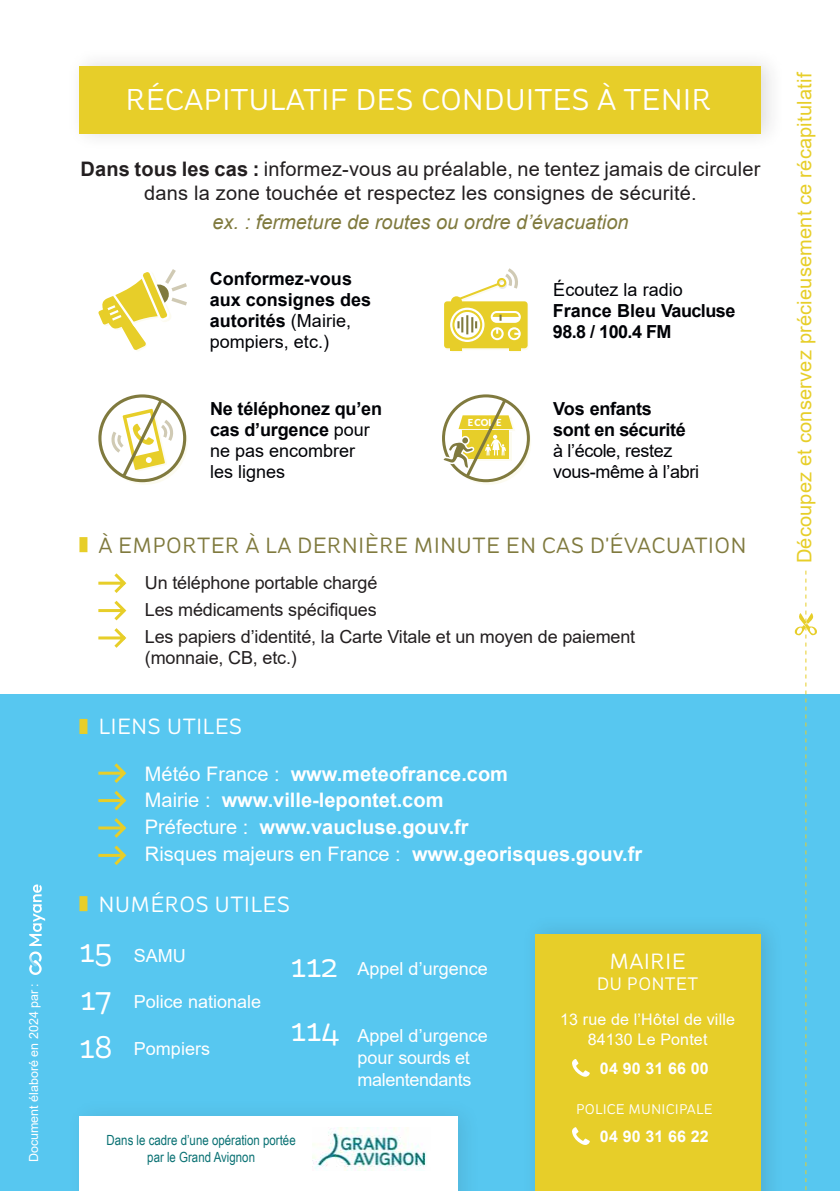
<style>
.page{position:relative;width:840px;height:1191px;background:#fff}
.page>*{position:absolute;margin:0;border:0;box-sizing:border-box;transform-origin:0 0}
.t1{font:32px "St Ryde";color:#fff}
.Labeur{font:30px "St Ryde";color:#fff}
.t2{font:22px "St Ryde";letter-spacing:.01em;color:#807a3e}
.t3{font:22px "St Ryde";letter-spacing:.01em;color:#fff}
.t4{font:20px/24px "Arial";letter-spacing:.01em;color:#231f20;text-align:center}
.t5{font:700 20px "Arial";color:#fff}
.t6{font:20px "Arial";letter-spacing:.01em;color:#e7ce29}
.t7{font:20px "Arial";color:#fff}
.t8{font:italic 20px "Arial";color:#807a3e}
.t9{font:18px/21px "Arial";letter-spacing:-.01em;color:#231f20}
.t10{font:700 18px/21px "Arial";color:#000206}
.t11{font:18px/21px "Arial";letter-spacing:-.02em;color:#000206}
.t12{font:700 18px/21px "Arial";letter-spacing:-.03em;color:#000206}
.t13{font:18px "Arial";color:#fff}
.t14{font:18px/22px "Arial";letter-spacing:-.02em;color:#fff}
.t15{font:18px "St Ryde";letter-spacing:.01em;color:#fff}
.t16{font:16px/19.2px "Arial";letter-spacing:.01em;color:#fff;text-align:center}
.t17{font:700 16px "Arial";letter-spacing:.01em;color:#fff}
.Labeur-2{font:14px/16.8px "Arial Narrow";color:#097173;text-align:center}
.t18{font:14px "St Ryde";letter-spacing:.01em;color:#fff}
.t19{font:12.4px "Arial";color:#fff}
.t20{font:900 9.6px "Lato";color:#fff}
.s1{font-weight:700}
.s2{font-weight:400}
</style>
<div class="page">
<div style="left:0;top:694px;width:839px;height:497px;background:#57c7f0"></div>
<div style="left:66px;top:47px;width:718px;height:105px;background:#fafafa"></div>
<div style="left:79px;top:67px;width:681px;height:67px;background:#e7ce29"></div>
<div style="left:520px;top:914px;width:264px;height:277px;background:#231f20;opacity:.15"></div>
<div style="left:534px;top:934px;width:226px;height:257px;background:#e7ce29"></div>
<img style="left:29px;top:884px;width:17px;height:91px">
<svg style="left:794px;top:570px;width:23px;height:621px"></svg>
<svg style="left:444px;top:268px;width:84px;height:84px"></svg>
<svg style="left:98px;top:269px;width:89px;height:82px"></svg>
<svg style="left:103px;top:400px;width:84px;height:85px"></svg>
<svg style="left:100px;top:396px;width:84px;height:84px"></svg>
<div style="left:98px;top:394px;width:88px;height:88px;border:3px solid #807a3e;border-radius:50%"></div>
<svg style="left:109px;top:396px;width:67px;height:84px"></svg>
<svg style="left:446px;top:400px;width:85px;height:85px"></svg>
<div style="left:443px;top:396px;width:85px;height:85px;background:#fff;border-radius:50%"></div>
<div style="left:442px;top:394px;width:87px;height:88px;border:3px solid #807a3e;border-radius:50%"></div>
<svg style="left:442px;top:396px;width:73px;height:84px"></svg>
<svg style="left:98px;top:573px;width:29px;height:75px"></svg>
<div style="left:79px;top:537px;width:8px;height:15px;background:#e7ce29"></div>
<div style="left:79px;top:719px;width:8px;height:15px;background:#e7ce29"></div>
<svg style="left:98px;top:763px;width:29px;height:103px"></svg>
<div style="left:79px;top:896px;width:8px;height:15px;background:#e7ce29"></div>
<svg style="left:572px;top:1127px;width:17px;height:18px"></svg>
<svg style="left:572px;top:1059px;width:17px;height:17px"></svg>
<div style="left:79px;top:1117px;width:378px;height:74px;background:#fff"></div>
<img style="left:312px;top:1127px;width:114px;height:43px">
<p class="t19" style="left:25px;top:1162px;width:181px;rotate:-90deg">Document élaboré en 2024 par :</p>
<p class="Labeur" style="left:126px;top:82px;width:587px">RÉCAPITULATIF DES CONDUITES À TENIR</p>
<p class="t4" style="left:80px;top:156px;width:681px"><span class="s1">Dans tous les cas :</span> informez-vous au préalable, ne tentez jamais de circuler dans la zone touchée et respectez les consignes de sécurité.</p>
<p class="t8" style="left:212px;top:209px;width:417px">ex. : fermeture de routes ou ordre d’évacuation</p>
<p class="t10" style="left:210px;top:269px;width:163px">Conformez-vous aux consignes des autorités <span class="s2">(Mairie, pompiers, etc.)</span></p>
<p class="t12" style="left:552px;top:279px;width:184px"><span class="s2">Écoutez la radio<br></span>France Bleu Vaucluse<br>98.8 / 100.4 FM</p>
<p class="t10" style="left:210px;top:398px;width:173px">Ne téléphonez qu’en cas d’urgence <span class="s2">pour ne pas encombrer les lignes</span></p>
<p class="t11" style="left:553px;top:398px;width:147px"><span class="s1">Vos enfants<br>sont en sécurité </span>à l’école, restez vous-même à l’abri</p>
<p class="t20" style="left:467px;top:416px;width:35px">ECOL E</p>
<p class="t2" style="left:98px;top:532px;width:649px">À EMPORTER À LA DERNIÈRE MINUTE EN CAS D'ÉVACUATION</p>
<p class="t9" style="left:145px;top:572px;width:234px">Un téléphone portable chargé</p>
<p class="t9" style="left:145px;top:599px;width:233px">Les médicaments spécifiques</p>
<p class="t9" style="left:145px;top:625px;width:491px">Les papiers d’identité, la Carte Vitale et un moyen de paiement (monnaie, CB, etc.)</p>
<p class="t3" style="left:98px;top:713px;width:145px">LIENS UTILES</p>
<p class="t5" style="left:145px;top:759px;width:364px"><span class="s2">Météo France :</span> www.meteofrance.com</p>
<p class="t5" style="left:145px;top:786px;width:300px"><span class="s2">Mairie :</span> www.ville-lepontet.com</p>
<p class="t5" style="left:145px;top:813px;width:325px"><span class="s2">Préfecture :</span> www.vaucluse.gouv.fr</p>
<p class="t7" style="left:145px;top:840px;width:498px">Risques majeurs en France : <span class="s1">www.georisques.gouv.fr</span></p>
<p class="t3" style="left:98px;top:891px;width:193px">NUMÉROS UTILES</p>
<p class="t1" style="left:79px;top:932px;width:34px">15</p>
<p class="t1" style="left:80px;top:980px;width:32px">17</p>
<p class="t1" style="left:80px;top:1028px;width:34px">18</p>
<p class="t13" style="left:134px;top:943px;width:54px">SAMU</p>
<p class="t13" style="left:134px;top:989px;width:129px">Police nationale</p>
<p class="t13" style="left:134px;top:1036px;width:78px">Pompiers</p>
<p class="t1" style="left:290px;top:946px;width:48px">112</p>
<p class="t1" style="left:290px;top:1010px;width:50px">114</p>
<p class="t13" style="left:357px;top:956px;width:132px">Appel d’urgence</p>
<p class="t14" style="left:357px;top:1025px;width:132px">Appel d’urgence pour sourds et malentendants</p>
<p class="Labeur-2" style="left:106px;top:1131px;width:190px">Dans le cadre d’une opération portée par le Grand Avignon</p>
<p class="t3" style="left:609px;top:948px;width:78px">MAIRIE</p>
<p class="t15" style="left:596px;top:973px;width:103px">DU PONTET</p>
<p class="t16" style="left:559px;top:1010px;width:176px">13 rue de l’Hôtel de ville<br>84130 Le Pontet</p>
<p class="t17" style="left:599px;top:1057px;width:110px">04 90 31 66 00</p>
<p class="t18" style="left:575px;top:1101px;width:138px">POLICE MUNICIPALE</p>
<p class="t17" style="left:599px;top:1125px;width:110px">04 90 31 66 22</p>
<p class="t6" style="left:790px;top:563px;width:493px;rotate:-90deg">Découpez et conservez précieusement ce récapitulatif</p>
</div>
